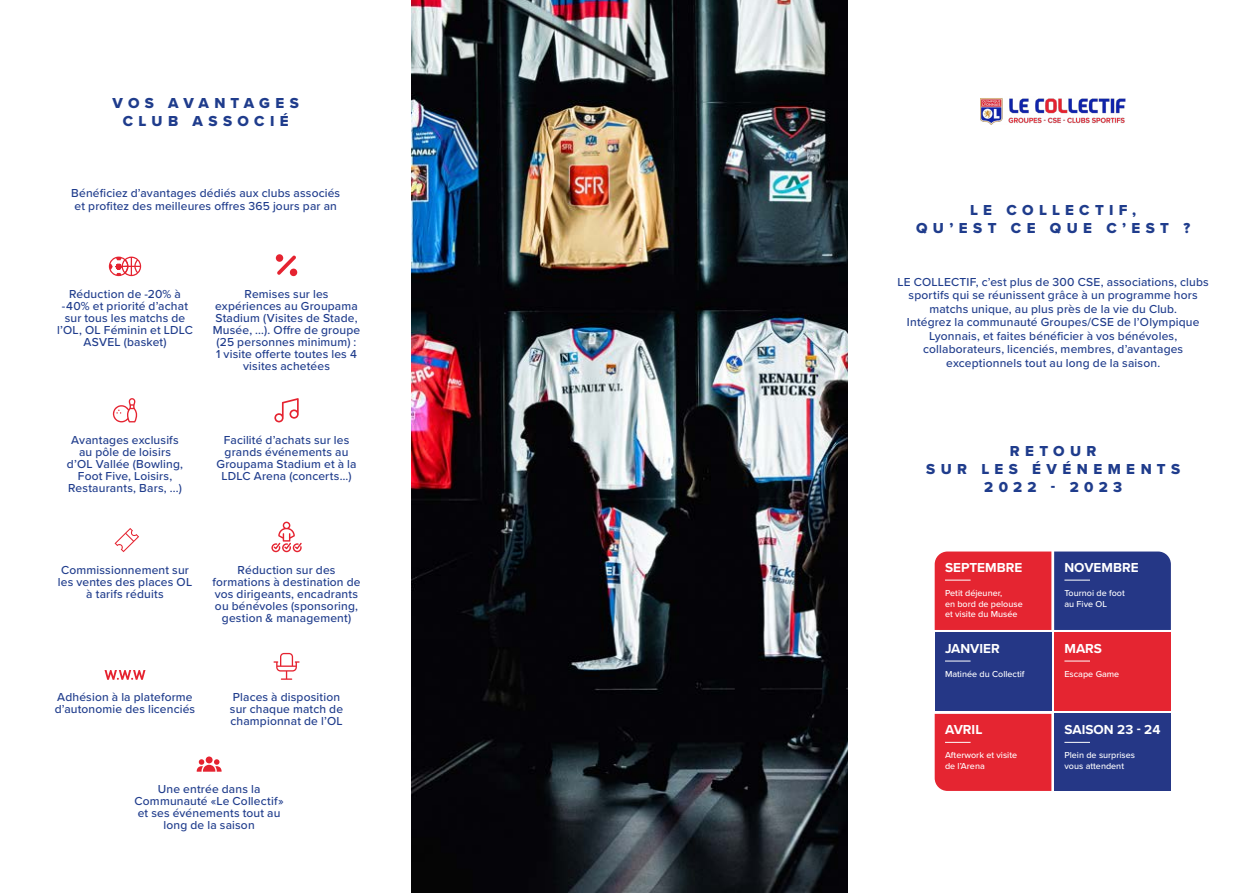
<style>
.page{position:relative;width:1259px;height:893px;background:#fff}
.page>*{position:absolute;margin:0;border:0;box-sizing:border-box;transform-origin:0 0}
.t1{font:15px/18px "Proxima Nova Extrabld";letter-spacing:.355em;color:#1f3c8c;text-align:center}
.t2{font:700 13.5px "Proxima Nova";color:#fff}
.t3{font:500 12px/12px "Proxima Nova";letter-spacing:.015em;color:#1f3c8c;text-align:center}
.t4{font:500 9px/10.8px "Proxima Nova";color:#fff}
</style>
<div class="page">
<img style="left:411px;top:0;width:436px;height:893px">
<img style="left:980px;top:98px;width:145px;height:26px">
<svg style="left:277px;top:256px;width:19px;height:19px"></svg>
<div style="left:276px;top:254px;width:7px;height:8px;background:#e52330;border-radius:50%"></div>
<div style="left:290px;top:269px;width:7px;height:7px;background:#e52330;border-radius:50%"></div>
<svg style="left:115px;top:528px;width:24px;height:24px"></svg>
<svg style="left:271px;top:522px;width:31px;height:30px"></svg>
<svg style="left:109px;top:257px;width:32px;height:19px"></svg>
<svg style="left:274px;top:398px;width:25px;height:24px"></svg>
<svg style="left:273px;top:653px;width:27px;height:27px"></svg>
<svg style="left:197px;top:756px;width:25px;height:16px"></svg>
<svg style="left:113px;top:398px;width:24px;height:24px"></svg>
<svg style="left:105px;top:670px;width:40px;height:10px"></svg>
<div style="left:934px;top:633px;width:117px;height:78px;background:#253786"></div>
<div style="left:1054px;top:633px;width:117px;height:78px;background:#e52531"></div>
<div style="left:1054px;top:714px;width:117px;height:77px;background:#253786"></div>
<div style="left:934px;top:714px;width:117px;height:77px;background:#e52531"></div>
<svg style="left:1064px;top:742px;width:26px;height:1px"></svg>
<svg style="left:945px;top:661px;width:25px;height:1px"></svg>
<svg style="left:1064px;top:661px;width:26px;height:1px"></svg>
<svg style="left:934px;top:551px;width:237px;height:79px;background:#883360"></svg>
<p class="t1" style="left:113px;top:94px;width:188px">VOS AVANTAGES<br>CLUB ASSOCIÉ</p>
<p class="t3" style="left:71px;top:185px;width:270px;line-height:13.5px;text-align:left">Bénéficiez d’avantages dédiés aux clubs associés et profitez des meilleures offres 365 jours par an</p>
<p class="t3" style="left:57px;top:287px;width:137px">Réduction de -20% à -40% et priorité d’achat sur tous les matchs de l’OL, OL Féminin et LDLC<br>ASVEL (basket)</p>
<p class="t3" style="left:213px;top:287px;width:149px">Remises sur les expériences au Groupama<br>Stadium (Visites de Stade,<br>Musée, ...). Offre de groupe (25 personnes minimum) :<br>1 visite offerte toutes les 4 visites achetées</p>
<p class="t3" style="left:67px;top:433px;width:117px">Avantages exclusifs au pôle de loisirs d’OL Vallée (Bowling,<br>Foot Five, Loisirs,<br>Restaurants, Bars, ...)</p>
<p class="t3" style="left:216px;top:433px;width:142px">Facilité d’achats sur les grands événements au<br>Groupama Stadium et à la<br>LDLC Arena (concerts…)</p>
<p class="t3" style="left:58px;top:563px;width:136px">Commissionnement sur les ventes des places OL à tarifs réduits</p>
<p class="t3" style="left:212px;top:563px;width:150px">Réduction sur des formations à destination de vos dirigeants, encadrants ou bénévoles (sponsoring, gestion &amp; management)</p>
<p class="t3" style="left:55px;top:691px;width:142px;text-align:left">Adhésion à la plateforme d’autonomie des licenciés</p>
<p class="t3" style="left:230px;top:691px;width:115px;text-align:left">Places à disposition sur chaque match de championnat de l’OL</p>
<p class="t3" style="left:135px;top:783px;width:151px">Une entrée dans la<br>Communauté «Le Collectif» et ses événements tout au long de la saison</p>
<p class="t1" style="left:916px;top:200px;width:276px">LE COLLECTIF,<br>QU’EST CE QUE C’EST ?</p>
<p class="t3" style="left:897px;top:275px;width:313px;line-height:13.5px">LE COLLECTIF, c’est plus de 300 CSE, associations, clubs sportifs qui se réunissent grâce à un programme hors matchs unique, au plus près de la vie du Club.<br>Intégrez la communauté Groupes/CSE de l’Olympique Lyonnais, et faites bénéficier à vos bénévoles, collaborateurs, licenciés, membres, d’avantages exceptionnels tout au long de la saison.</p>
<p class="t1" style="left:926px;top:442px;width:255px">RETOUR<br>SUR LES ÉVÉNEMENTS<br>2022 - 2023</p>
<p class="t2" style="left:945px;top:557px;width:79px">SEPTEMBRE</p>
<p class="t4" style="left:945px;top:587px;width:79px">Petit déjeuner,<br>en bord de pelouse et visite du Musée</p>
<p class="t2" style="left:945px;top:638px;width:56px">JANVIER</p>
<p class="t2" style="left:1064px;top:557px;width:76px">NOVEMBRE</p>
<p class="t4" style="left:1064px;top:587px;width:62px">Tournoi de foot au Five OL</p>
<p class="t2" style="left:1064px;top:639px;width:39px">MARS</p>
<p class="t4" style="left:945px;top:668px;width:81px">Matinée du Collectif</p>
<p class="t4" style="left:1064px;top:668px;width:56px">Escape Game</p>
<p class="t2" style="left:945px;top:720px;width:39px">AVRIL</p>
<p class="t4" style="left:945px;top:749px;width:74px">Afterwork et visite de l’Arena</p>
<p class="t2" style="left:1064px;top:720px;width:97px">SAISON 23 - 24</p>
<p class="t4" style="left:1064px;top:749px;width:72px">Plein de surprises vous attendent</p>
</div>
